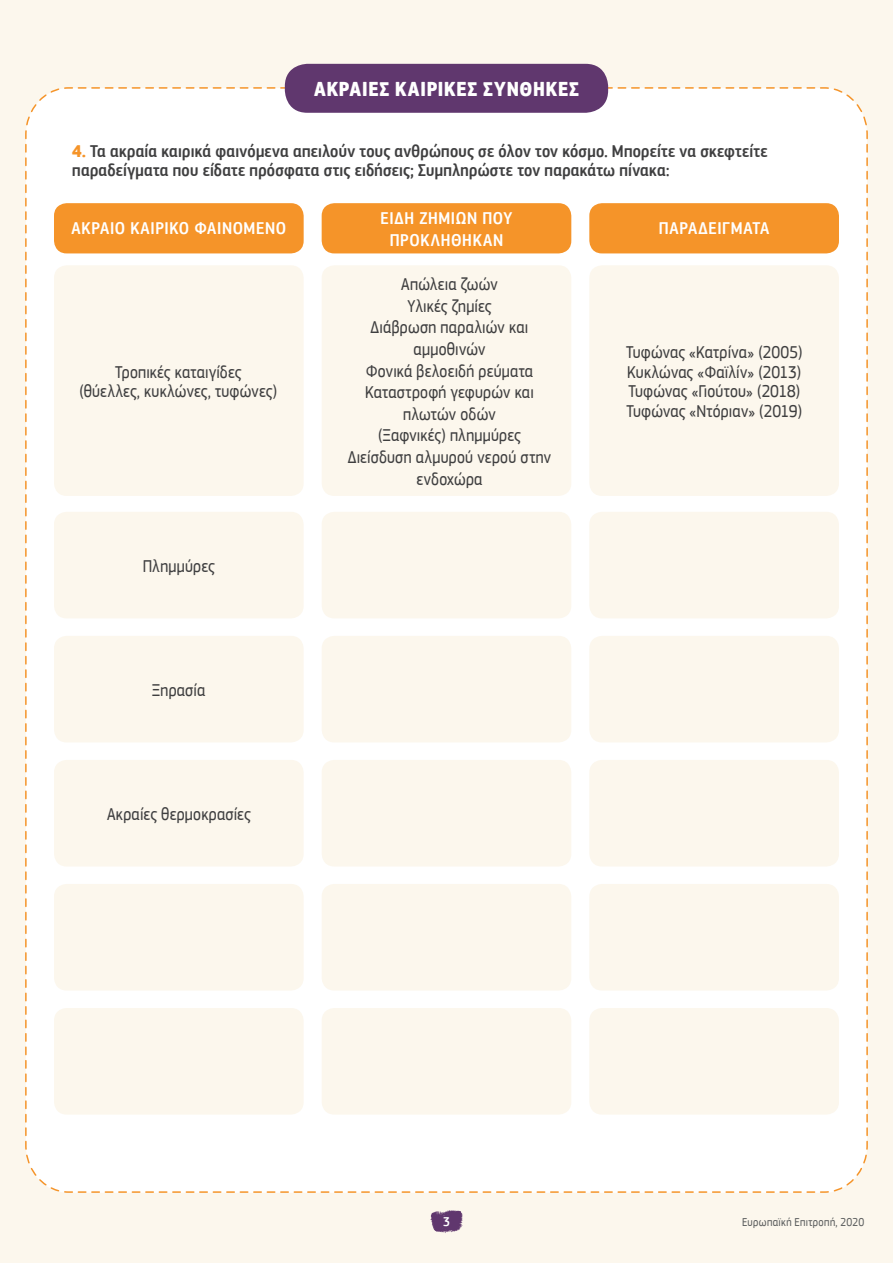
<style>
.page{position:relative;width:893px;height:1263px;background:#fcf7ed}
.page>*{position:absolute;margin:0;border:0;box-sizing:border-box;transform-origin:0 0}
.t1{font:700 21px "EC Square Sans Cond Pro";letter-spacing:.04em;color:#fff}
.t2{font:18px/21.6px "EC Square Sans Cond Pro";letter-spacing:.01em;color:#3f3f40;text-align:center}
.t3{font:500 18px/19.5px "EC Square Sans Cond Pro";letter-spacing:.015em;color:#3f3f40}
.t4{font:500 18px/21.6px "EC Square Sans Cond Pro";letter-spacing:.035em;color:#fff;text-align:center}
.t5{font:500 13.5px "EC Square Sans Cond Pro";color:#fff}
.t6{font:12px "EC Square Sans Cond Pro";letter-spacing:.03em;color:#5d5f5f}
.s1{font-weight:700;color:#f59429}
</style>
<div class="page">
<div style="left:25px;top:86px;width:843px;height:1107px;background:#fff"></div>
<div style="left:54px;top:203px;width:250px;height:50px;background:#f59429;border-radius:13px"></div>
<div style="left:322px;top:203px;width:249px;height:50px;background:#f59429;border-radius:13px"></div>
<div style="left:589px;top:203px;width:250px;height:50px;background:#f59429;border-radius:13px"></div>
<div style="left:54px;top:884px;width:250px;height:106px;background:#fcf7ed;border-radius:13px"></div>
<div style="left:54px;top:1008px;width:250px;height:106px;background:#fcf7ed;border-radius:13px"></div>
<div style="left:322px;top:884px;width:249px;height:106px;background:#fcf7ed;border-radius:13px"></div>
<div style="left:322px;top:1008px;width:249px;height:106px;background:#fcf7ed;border-radius:13px"></div>
<div style="left:589px;top:884px;width:250px;height:106px;background:#fcf7ed;border-radius:13px"></div>
<div style="left:589px;top:1008px;width:250px;height:106px;background:#fcf7ed;border-radius:13px"></div>
<div style="left:54px;top:512px;width:250px;height:106px;background:#fcf7ed;border-radius:13px"></div>
<div style="left:322px;top:512px;width:249px;height:106px;background:#fcf7ed;border-radius:13px"></div>
<div style="left:589px;top:512px;width:250px;height:106px;background:#fcf7ed;border-radius:13px"></div>
<div style="left:54px;top:636px;width:250px;height:106px;background:#fcf7ed;border-radius:13px"></div>
<div style="left:322px;top:636px;width:249px;height:106px;background:#fcf7ed;border-radius:13px"></div>
<div style="left:589px;top:636px;width:250px;height:106px;background:#fcf7ed;border-radius:13px"></div>
<div style="left:54px;top:760px;width:250px;height:106px;background:#fcf7ed;border-radius:13px"></div>
<div style="left:322px;top:760px;width:249px;height:106px;background:#fcf7ed;border-radius:13px"></div>
<div style="left:589px;top:760px;width:250px;height:106px;background:#fcf7ed;border-radius:13px"></div>
<div style="left:54px;top:265px;width:250px;height:231px;background:#fcf7ed;border-radius:13px"></div>
<div style="left:322px;top:265px;width:249px;height:231px;background:#fcf7ed;border-radius:13px"></div>
<div style="left:589px;top:265px;width:250px;height:231px;background:#fcf7ed;border-radius:13px"></div>
<svg style="left:430px;top:1210px;width:33px;height:23px"></svg>
<div style="left:285px;top:64px;width:323px;height:49px;background:#60376e;border-radius:22px"></div>
<p class="t1" style="left:314px;top:76px;width:266px">ΑΚΡΑΊΕΣ ΚΑΙΡΙΚΈΣ ΣΥΝΘΉΚΕΣ</p>
<p class="t3" style="left:72px;top:141px;width:697px"><span class="s1">4.</span> Τα ακραία καιρικά φαινόμενα απειλούν τους ανθρώπους σε όλον τον κόσμο. Μπορείτε να σκεφτείτε παραδείγματα που είδατε πρόσφατα στις ειδήσεις; Συμπληρώστε τον παρακάτω πίνακα:</p>
<p class="t4" style="left:72px;top:217px;width:216px">ΑΚΡΑΊΟ ΚΑΙΡΙΚΌ ΦΑΙΝΌΜΕΝΟ</p>
<p class="t4" style="left:381px;top:208px;width:133px">ΕΊΔΗ ΖΗΜΙΏΝ ΠΟΥ<br>ΠΡΟΚΛΉΘΗΚΑΝ</p>
<p class="t4" style="left:659px;top:217px;width:112px">ΠΑΡΑΔΕΊΓΜΑΤΑ</p>
<p class="t2" style="left:79px;top:362px;width:199px;line-height:19.5px">Τροπικές καταιγίδες<br>(θύελλες, κυκλώνες, τυφώνες)</p>
<p class="t2" style="left:143px;top:555px;width:73px">Πλημμύρες</p>
<p class="t2" style="left:152px;top:679px;width:55px">Ξηρασία</p>
<p class="t2" style="left:107px;top:803px;width:145px">Ακραίες θερμοκρασίες</p>
<p class="t2" style="left:348px;top:274px;width:205px">Απώλεια ζωών<br>Υλικές ζημίες<br>Διάβρωση παραλιών και αμμοθινών<br>Φονικά βελοειδή ρεύματα<br>Καταστροφή γεφυρών και πλωτών οδών<br>(Ξαφνικές) πλημμύρες<br>Διείσδυση αλμυρού νερού στην ενδοχώρα</p>
<p class="t2" style="left:626px;top:343px;width:178px;line-height:19.5px;text-align:left">Τυφώνας «Κατρίνα» (2005)<br>Κυκλώνας «Φαϊλίν» (2013)<br>Τυφώνας «Γιούτου» (2018)<br>Τυφώνας «Ντόριαν» (2019)</p>
<p class="t5" style="left:443px;top:1213px;width:8px">3</p>
<p class="t6" style="left:742px;top:1215px;width:124px">Ευρωπαϊκή Επιτροπή, 2020</p>
</div>
